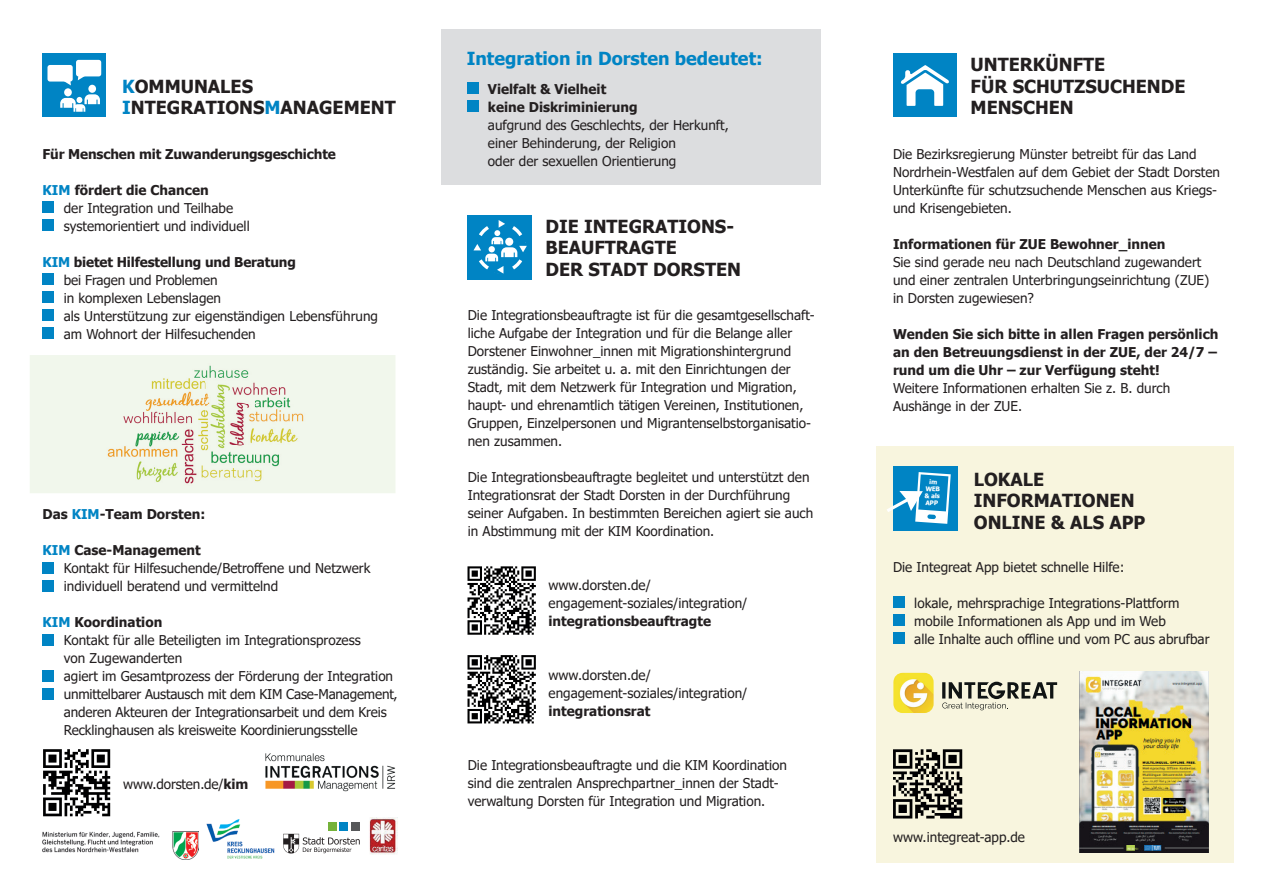
<style>
.page{position:relative;width:1263px;height:893px;background:#fff}
.page>*{position:absolute;margin:0;border:0;box-sizing:border-box;transform-origin:0 0}
.t1{font:700 18px/21.6px "Tahoma";color:#231f20}
.t2{font:700 18px "Tahoma";color:#0084c4}
.t3{font:13.5px/18px "Tahoma";color:#231f20}
.t4{font:700 13.5px/18px "Tahoma";color:#231f20;text-align:justify}
.t5{font:700 6.3px/7.1px "Tahoma";color:#fff;text-align:center}
.s1{color:#0084c4}
.s2{font-weight:700;color:#0084c4}
.s3{font-weight:700}
</style>
<div class="page">
<div style="left:876px;top:446px;width:357px;height:417px;background:#f8f5de"></div>
<div style="left:441px;top:30px;width:380px;height:155px;background:#dcdddf"></div>
<div style="left:467px;top:82px;width:11px;height:12px;background:#0084c4"></div>
<div style="left:467px;top:100px;width:11px;height:12px;background:#0084c4"></div>
<div style="left:893px;top:54px;width:64px;height:63px;background:#0084c4"></div>
<svg style="left:900px;top:65px;width:49px;height:41px"></svg>
<div style="left:43px;top:54px;width:63px;height:63px;background:#0084c4"></div>
<div style="left:64px;top:88px;width:8px;height:8px;background:#fff;border-radius:50%"></div>
<div style="left:76px;top:60px;width:25px;height:16px;background:#fff;border-radius:3px"></div>
<svg style="left:78px;top:76px;width:8px;height:4px"></svg>
<div style="left:47px;top:65px;width:26px;height:17px;background:#fff;border-radius:3px"></div>
<svg style="left:62px;top:81px;width:9px;height:4px"></svg>
<div style="left:88px;top:85px;width:8px;height:8px;background:#fff;border-radius:50%"></div>
<svg style="left:60px;top:94px;width:40px;height:18px"></svg>
<svg style="left:467px;top:566px;width:69px;height:69px"></svg>
<svg style="left:467px;top:723px;width:67px;height:1px"></svg>
<svg style="left:467px;top:655px;width:69px;height:68px"></svg>
<div style="left:468px;top:215px;width:64px;height:64px;background:#0084c4"></div>
<svg style="left:473px;top:220px;width:54px;height:54px"></svg>
<svg style="left:942px;top:682px;width:115px;height:28px"></svg>
<div style="left:894px;top:467px;width:64px;height:64px;background:#0084c4"></div>
<svg style="left:887px;top:472px;width:64px;height:52px"></svg>
<div style="left:893px;top:614px;width:12px;height:12px;background:#0084c4"></div>
<div style="left:893px;top:632px;width:12px;height:12px;background:#0084c4"></div>
<div style="left:893px;top:596px;width:12px;height:12px;background:#0084c4"></div>
<div style="left:43px;top:291px;width:11px;height:12px;background:#0084c4"></div>
<div style="left:43px;top:309px;width:11px;height:12px;background:#0084c4"></div>
<div style="left:43px;top:327px;width:11px;height:12px;background:#0084c4"></div>
<img style="left:265px;top:753px;width:131px;height:39px">
<svg style="left:43px;top:749px;width:68px;height:68px"></svg>
<svg style="left:43px;top:749px;width:67px;height:67px"></svg>
<img style="left:893px;top:673px;width:40px;height:40px">
<svg style="left:283px;top:834px;width:77px;height:19px"></svg>
<div style="left:328px;top:822px;width:9px;height:9px;background:#75b23a"></div>
<div style="left:340px;top:822px;width:8px;height:9px;background:#0084c4"></div>
<div style="left:351px;top:822px;width:9px;height:9px;background:#57585a"></div>
<img style="left:206px;top:819px;width:69px;height:40px">
<img style="left:43px;top:832px;width:156px;height:28px">
<img style="left:369px;top:818px;width:29px;height:37px">
<img style="left:1080px;top:671px;width:128px;height:181px">
<svg style="left:893px;top:749px;width:69px;height:69px"></svg>
<div style="left:30px;top:355px;width:365px;height:138px;background:#f1f7ec"></div>
<img style="left:104px;top:364px;width:202px;height:123px">
<div style="left:43px;top:634px;width:11px;height:12px;background:#0084c4"></div>
<div style="left:43px;top:670px;width:11px;height:11px;background:#0084c4"></div>
<div style="left:43px;top:688px;width:11px;height:11px;background:#0084c4"></div>
<div style="left:43px;top:562px;width:11px;height:12px;background:#0084c4"></div>
<div style="left:43px;top:580px;width:11px;height:12px;background:#0084c4"></div>
<div style="left:43px;top:273px;width:11px;height:12px;background:#0084c4"></div>
<div style="left:43px;top:219px;width:11px;height:12px;background:#0084c4"></div>
<div style="left:43px;top:201px;width:11px;height:12px;background:#0084c4"></div>
<h1 class="t1" style="left:122px;top:76px;width:275px"><span class="s1">K</span>OMMUNALES<br><span class="s1">I</span>NTEGRATIONS<span class="s1">M</span>ANAGEMENT</h1>
<p class="t4" style="left:43px;top:145px;width:295px">Für Menschen mit Zuwanderungsgeschichte</p>
<p class="t3" style="left:64px;top:182px;width:187px;text-indent:-21px"><span class="s2">KIM</span> <span class="s3">fördert die Chancen<br></span>der Integration und Teilhabe systemorientiert und individuell</p>
<p class="t3" style="left:64px;top:254px;width:316px;text-indent:-21px"><span class="s2">KIM</span> <span class="s3">bietet Hilfestellung und Beratung<br></span>bei Fragen und Problemen<br>in komplexen Lebenslagen<br>als Unterstützung zur eigenständigen Lebensführung am Wohnort der Hilfesuchenden</p>
<p class="t4" style="left:43px;top:505px;width:164px">Das <span class="s1">KIM</span>-Team Dorsten:</p>
<p class="t3" style="left:64px;top:542px;width:308px;text-indent:-21px"><span class="s2">KIM</span> <span class="s3">Case-Management<br></span>Kontakt für Hilfesuchende/Betroffene und Netzwerk individuell beratend und vermittelnd</p>
<p class="t3" style="left:64px;top:614px;width:335px;text-indent:-21px"><span class="s2">KIM</span> <span class="s3">Koordination<br></span>Kontakt für alle Beteiligten im Integrationsprozess<br>von Zugewanderten<br>agiert im Gesamtprozess der Förderung der Integration unmittelbarer Austausch mit dem KIM Case-Management, anderen Akteuren der Integrationsarbeit und dem Kreis Recklinghausen als kreisweite Koordinierungsstelle</p>
<p class="t3" style="left:123px;top:775px;width:127px">www.dorsten.de/<span class="s3">kim</span></p>
<h1 class="t2" style="left:467px;top:46px;width:297px">Integration in Dorsten bedeutet:</h1>
<p class="t4" style="left:488px;top:80px;width:151px">Vielfalt &amp; Vielheit keine Diskriminierung</p>
<p class="t3" style="left:488px;top:116px;width:242px">aufgrund des Geschlechts, der Herkunft, einer Behinderung, der Religion<br>oder der sexuellen Orientierung</p>
<h1 class="t1" style="left:545px;top:216px;width:197px">DIE INTEGRATIONS-<br>BEAUFTRAGTE<br>DER STADT DORSTEN</h1>
<p class="t3" style="left:468px;top:307px;width:348px">Die Integrationsbeauftragte ist für die gesamtgesellschaft&shy;liche Aufgabe der Integration und für die Belange aller Dorstener Einwohner_innen mit Migrationshintergrund zuständig. Sie arbeitet u. a. mit den Einrichtungen der Stadt, mit dem Netzwerk für Integration und Migration, haupt- und ehrenamtlich tätigen Vereinen, Institutionen, Gruppen, Einzelpersonen und Migrantenselbstorganisatio&shy;nen zusammen.</p>
<p class="t3" style="left:468px;top:469px;width:347px">Die Integrationsbeauftragte begleitet und unterstützt den Integrationsrat der Stadt Dorsten in der Durchführung seiner Aufgaben. In bestimmten Bereichen agiert sie auch in Abstimmung mit der KIM Koordination.</p>
<p class="t3" style="left:549px;top:577px;width:200px">www.dorsten.de/ engagement-soziales/integration/</p>
<p class="t4" style="left:549px;top:613px;width:164px">integrationsbeauftragte</p>
<p class="t3" style="left:549px;top:667px;width:200px">www.dorsten.de/ engagement-soziales/integration/</p>
<p class="t4" style="left:549px;top:703px;width:103px">integrationsrat</p>
<p class="t3" style="left:468px;top:757px;width:321px">Die Integrationsbeauftragte und die KIM Koordination sind die zentralen Ansprechpartner_innen der Stadt&shy;verwaltung Dorsten für Integration und Migration.</p>
<h1 class="t1" style="left:971px;top:55px;width:216px">UNTERKÜNFTE<br>FÜR SCHUTZSUCHENDE<br>MENSCHEN</h1>
<p class="t3" style="left:893px;top:146px;width:329px">Die Bezirksregierung Münster betreibt für das Land Nordrhein-Westfalen auf dem Gebiet der Stadt Dorsten Unterkünfte für schutzsuchende Menschen aus Kriegs&shy;und Krisengebieten.</p>
<p class="t4" style="left:893px;top:235px;width:274px">Informationen für ZUE Bewohner_innen</p>
<p class="t3" style="left:893px;top:254px;width:318px">Sie sind gerade neu nach Deutschland zugewandert und einer zentralen Unterbringungseinrichtung (ZUE) in Dorsten zugewiesen?</p>
<p class="t4" style="left:893px;top:325px;width:327px">Wenden Sie sich bitte in allen Fragen persönlich an den Betreuungsdienst in der ZUE, der 24/7 – rund um die Uhr – zur Verfügung steht!</p>
<p class="t3" style="left:893px;top:380px;width:279px">Weitere Informationen erhalten Sie z. B. durch<br>Aushänge in der ZUE.</p>
<p class="t5" style="left:926px;top:478px;width:17px;rotate:4deg">im<br>WEB &amp; als<br>APP</p>
<h1 class="t1" style="left:974px;top:469px;width:173px">LOKALE<br>INFORMATIONEN<br>ONLINE &amp; ALS APP</h1>
<p class="t3" style="left:893px;top:559px;width:233px">Die Integreat App bietet schnelle Hilfe:</p>
<p class="t3" style="left:914px;top:595px;width:297px">lokale, mehrsprachige Integrations-Plattform mobile Informationen als App und im Web<br>alle Inhalte auch offline und vom PC aus abrufbar</p>
<p class="t3" style="left:893px;top:829px;width:133px">www.integreat-app.de</p>
</div>
